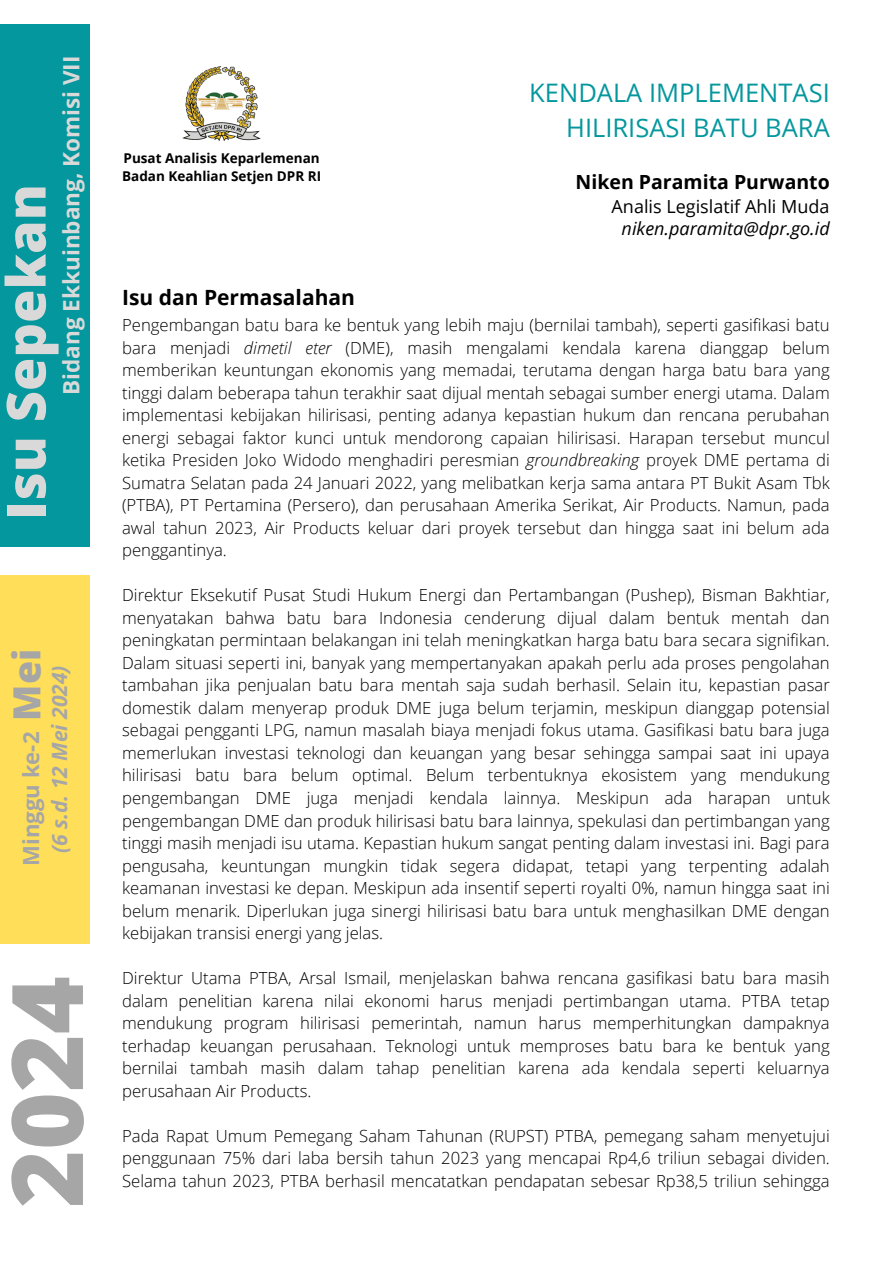
<style>
.page{position:relative;width:894px;height:1264px;background:#fff}
.page>*{position:absolute;margin:0;border:0;box-sizing:border-box;transform-origin:0 0}
.t1{font:800 98.85px "Open Sans";color:#a6a6a6}
.t2{font:800 54px "Open Sans";color:#d9d9d9}
.t3{font:800 37.5px "Open Sans";color:#a6a6a6}
.t4{font:25.5px/34.8px "Open Sans";color:#04979d;text-align:right}
.t5{font:700 22.5px "Open Sans";color:#d9d9d9}
.t6{font:700 22.2px "Open Sans";color:#a6a6a6}
.t7{font:700 21px "Open Sans";color:#000}
.t8{font:italic 700 21px "Open Sans";color:#a6a6a6}
.t9{font:700 19.5px "Open Sans";color:#000}
.t10{font:18px/22.5px "Open Sans";color:#000;text-align:center}
.t11{font:300 16.65px/22.5px "Open Sans";color:#000;text-align:justify}
.t12{font:700 13.5px "Open Sans";color:#000}
.s1{font-style:italic}
</style>
<div class="page">
<div style="left:0;top:25px;width:89px;height:522px;background:#04979d"></div>
<div style="left:0;top:575px;width:89px;height:368px;background:#ffde59"></div>
<img style="left:182px;top:66px;width:79px;height:75px">
<h6 class="t5" style="left:55px;top:395px;width:340px;rotate:-90deg">Bidang Ekkuinbang, Komisi VII</h6>
<p class="t2" style="left:-12px;top:520px;width:337px;rotate:-90deg">Isu Sepekan</p>
<h4 class="t3" style="left:0;top:720px;width:73px;rotate:-90deg">Mei</h4>
<h6 class="t8" style="left:45px;top:853px;width:191px;rotate:-90deg">(6 s.d. 12 Mei 2024)</h6>
<p class="t6" style="left:15px;top:865px;width:135px;rotate:-90deg">Minggu ke-2</p>
<h2 class="t1" style="left:-23px;top:1207px;width:233px;rotate:-90deg">2024</h2>
<h1 class="t4" style="left:529px;top:74px;width:302px">KENDALA IMPLEMENTASI<br>HILIRISASI BATU BARA</h1>
<h6 class="t12" style="left:123px;top:148px;width:198px">Pusat Analisis Keparlemenan</h6>
<h6 class="t12" style="left:122px;top:166px;width:200px">Badan Keahlian Setjen DPR RI</h6>
<h6 class="t9" style="left:575px;top:168px;width:256px">Niken Paramita Purwanto</h6>
<h6 class="t10" style="left:611px;top:194px;width:219px">Analis Legislatif Ahli Muda <span class="s1">niken.paramita@dpr.go.id</span></h6>
<p class="t7" style="left:122px;top:283px;width:234px">Isu dan Permasalahan</p>
<h5 class="t11" style="left:122px;top:313px;width:709px">Pengembangan batu bara ke bentuk yang lebih maju (bernilai tambah), seperti gasifikasi batu bara menjadi <span class="s1">dimetil eter</span> (DME), masih mengalami kendala karena dianggap belum memberikan keuntungan ekonomis yang memadai, terutama dengan harga batu bara yang tinggi dalam beberapa tahun terakhir saat dijual mentah sebagai sumber energi utama. Dalam implementasi kebijakan hilirisasi, penting adanya kepastian hukum dan rencana perubahan energi sebagai faktor kunci untuk mendorong capaian hilirisasi. Harapan tersebut muncul ketika Presiden Joko Widodo menghadiri peresmian <span class="s1">groundbreaking</span> proyek DME pertama di Sumatra Selatan pada 24 Januari 2022, yang melibatkan kerja sama antara PT Bukit Asam Tbk (PTBA), PT Pertamina (Persero), dan perusahaan Amerika Serikat, Air Products. Namun, pada awal tahun 2023, Air Products keluar dari proyek tersebut dan hingga saat ini belum ada penggantinya.</h5>
<h3 class="t11" style="left:122px;top:583px;width:709px">Direktur Eksekutif Pusat Studi Hukum Energi dan Pertambangan (Pushep), Bisman Bakhtiar, menyatakan bahwa batu bara Indonesia cenderung dijual dalam bentuk mentah dan peningkatan permintaan belakangan ini telah meningkatkan harga batu bara secara signifikan.<br>Dalam situasi seperti ini, banyak yang mempertanyakan apakah perlu ada proses pengolahan tambahan jika penjualan batu bara mentah saja sudah berhasil. Selain itu, kepastian pasar domestik dalam menyerap produk DME juga belum terjamin, meskipun dianggap potensial sebagai pengganti LPG, namun masalah biaya menjadi fokus utama. Gasifikasi batu bara juga memerlukan investasi teknologi dan keuangan yang besar sehingga sampai saat ini upaya hilirisasi batu bara belum optimal. Belum terbentuknya ekosistem yang mendukung pengembangan DME juga menjadi kendala lainnya. Meskipun ada harapan untuk pengembangan DME dan produk hilirisasi batu bara lainnya, spekulasi dan pertimbangan yang tinggi masih menjadi isu utama. Kepastian hukum sangat penting dalam investasi ini. Bagi para pengusaha, keuntungan mungkin tidak segera didapat, tetapi yang terpenting adalah keamanan investasi ke depan. Meskipun ada insentif seperti royalti 0%, namun hingga saat ini belum menarik. Diperlukan juga sinergi hilirisasi batu bara untuk menghasilkan DME dengan kebijakan transisi energi yang jelas.</h3>
<h5 class="t11" style="left:122px;top:966px;width:709px">Direktur Utama PTBA, Arsal Ismail, menjelaskan bahwa rencana gasifikasi batu bara masih dalam penelitian karena nilai ekonomi harus menjadi pertimbangan utama. PTBA tetap mendukung program hilirisasi pemerintah, namun harus memperhitungkan dampaknya terhadap keuangan perusahaan. Teknologi untuk memproses batu bara ke bentuk yang bernilai tambah masih dalam tahap penelitian karena ada kendala seperti keluarnya perusahaan Air Products.</h5>
<h5 class="t11" style="left:122px;top:1123px;width:709px">Pada Rapat Umum Pemegang Saham Tahunan (RUPST) PTBA, pemegang saham menyetujui penggunaan 75% dari laba bersih tahun 2023 yang mencapai Rp4,6 triliun sebagai dividen.<br>Selama tahun 2023, PTBA berhasil mencatatkan pendapatan sebesar Rp38,5 triliun sehingga</h5>
</div>
